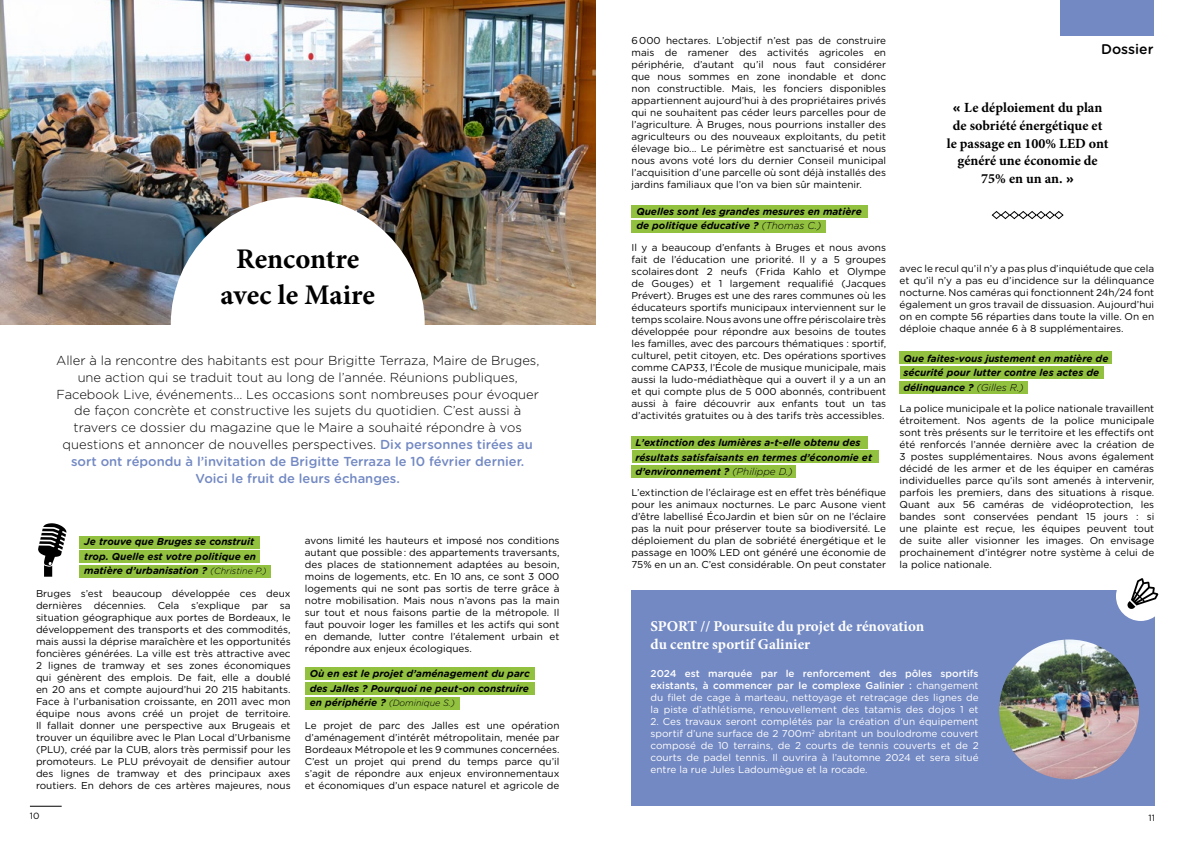
<style>
.page{position:relative;width:1191px;height:842px;background:#fff}
.page>*{position:absolute;margin:0;border:0;box-sizing:border-box;transform-origin:0 0}
.t1{font:700 28.5px/35.8px "Minion Pro";letter-spacing:-.005em;color:#000;text-align:center}
.t2{font:700 15px/18px "Minion Pro";letter-spacing:-.005em;color:#fff}
.t3{font:700 14px/17.8px "Minion Pro";color:#000;text-align:center}
.t4{font:500 14px "Gotham Rounded";color:#000}
.t5{font:300 13px/16.8px "Gotham Rounded";color:#000;text-align:center}
.t6{font:10px/12px "Gotham Rounded";color:#000;text-align:justify}
.t7{font:italic 700 10px/14.4px "Gotham Rounded";color:#000}
.t8{font:10px/12px "Gotham Rounded";color:#fff;text-align:justify}
.t9{font:9px "Gotham Rounded";color:#000}
.s1{font-weight:500;color:#7389c3}
.s2{font-weight:300;font-size:9px}
.s3{font-weight:300}
.s4{font-family:"Gotham Rounded";font-size:12px}
.s5{font-weight:500}
</style>
<div class="page">
<img style="left:0;top:0;width:595px;height:325px">
<div style="left:171px;top:197px;width:254px;height:254px;background:#fff;border-radius:50%"></div>
<hr style="left:30px;top:806px;width:32px;height:1px;background:#000">
<div style="left:79px;top:536px;width:181px;height:12px;background:#92c140"></div>
<div style="left:79px;top:551px;width:181px;height:12px;background:#92c140"></div>
<div style="left:79px;top:565px;width:191px;height:12px;background:#92c140"></div>
<svg style="left:38px;top:523px;width:28px;height:54px"></svg>
<div style="left:1059px;top:0;width:94px;height:36px;background:#7389c3"></div>
<div style="left:631px;top:591px;width:524px;height:215px;background:#7389c3"></div>
<svg style="left:991px;top:211px;width:73px;height:9px"></svg>
<img style="left:999px;top:639px;width:140px;height:140px;border-radius:70px">
<div style="left:1116px;top:571px;width:49px;height:50px;background:#fff;border-radius:50%"></div>
<svg style="left:1127px;top:578px;width:31px;height:31px"></svg>
<div style="left:305px;top:668px;width:229px;height:12px;background:#92c140"></div>
<div style="left:305px;top:682px;width:229px;height:12px;background:#92c140"></div>
<div style="left:305px;top:697px;width:154px;height:12px;background:#92c140"></div>
<div style="left:631px;top:206px;width:236px;height:12px;background:#92c140"></div>
<div style="left:631px;top:220px;width:195px;height:12px;background:#92c140"></div>
<div style="left:631px;top:436px;width:236px;height:12px;background:#92c140"></div>
<div style="left:631px;top:451px;width:247px;height:12px;background:#92c140"></div>
<div style="left:631px;top:465px;width:164px;height:13px;background:#92c140"></div>
<div style="left:899px;top:352px;width:213px;height:12px;background:#92c140"></div>
<div style="left:899px;top:366px;width:204px;height:12px;background:#92c140"></div>
<div style="left:899px;top:381px;width:128px;height:13px;background:#92c140"></div>
<h1 class="t1" style="left:221px;top:241px;width:156px">Rencontre avec le Maire</h1>
<p class="t5" style="left:56px;top:351px;width:485px">Aller à la rencontre des habitants est pour Brigitte Terraza, Maire de Bruges, une action qui se traduit tout au long de l’année. Réunions publiques, Facebook Live, événements... Les occasions sont nombreuses pour évoquer de façon concrète et constructive les sujets du quotidien. C’est aussi à travers ce dossier du magazine que le Maire a souhaité répondre à vos questions et annoncer de nouvelles perspectives. <span class="s1">Dix personnes tirées au sort ont répondu à l’invitation de Brigitte Terraza le 10 février dernier.<br>Voici le fruit de leurs échanges.</span></p>
<p class="t7" style="left:84px;top:534px;width:184px">Je trouve que Bruges se construit trop. Quelle est votre politique en matière d’urbanisation ? <span class="s2">(Christine P.)</span></p>
<p class="t6" style="left:305px;top:534px;width:256px">avons limité les hauteurs et imposé nos conditions autant que possible : des appartements traversants, des places de stationnement adaptées au besoin, moins de logements, etc. En 10 ans, ce sont 3 000 logements qui ne sont pas sortis de terre grâce à notre mobilisation. Mais nous n’avons pas la main sur tout et nous faisons partie de la métropole. Il faut pouvoir loger les familles et les actifs qui sont en demande, lutter contre l’étalement urbain et répondre aux enjeux écologiques.</p>
<p class="t6" style="left:36px;top:587px;width:256px">Bruges s’est beaucoup développée ces deux dernières décennies. Cela s’explique par sa situation géographique aux portes de Bordeaux, le développement des transports et des commodités, mais aussi la déprise maraîchère et les opportunités foncières générées. La ville est très attractive avec 2 lignes de tramway et ses zones économiques qui génèrent des emplois. De fait, elle a doublé en 20 ans et compte aujourd’hui 20 215 habitants.<br>Face à l’urbanisation croissante, en 2011 avec mon équipe nous avons créé un projet de territoire.<br>Il fallait donner une perspective aux Brugeais et trouver un équilibre avec le Plan Local d’Urbanisme (PLU), créé par la CUB, alors très permissif pour les promoteurs. Le PLU prévoyait de densifier autour des lignes de tramway et des principaux axes routiers. En dehors de ces artères majeures, nous</p>
<p class="t7" style="left:310px;top:666px;width:221px;text-align:justify">Où en est le projet d’aménagement du parc des Jalles ? Pourquoi ne peut-on construire en périphérie ? <span class="s2">(Dominique S.)</span></p>
<p class="t6" style="left:305px;top:719px;width:256px">Le projet de parc des Jalles est une opération d’aménagement d’intérêt métropolitain, menée par Bordeaux Métropole et les 9 communes concernées.<br>C’est un projet qui prend du temps parce qu’il s’agit de répondre aux enjeux environnementaux et économiques d’un espace naturel et agricole de</p>
<p class="t9" style="left:30px;top:810px;width:11px">10</p>
<p class="t6" style="left:631px;top:34px;width:256px">6 000 hectares. L’objectif n’est pas de construire mais de ramener des activités agricoles en périphérie, d’autant qu’il nous faut considérer que nous sommes en zone inondable et donc non constructible. Mais, les fonciers disponibles appartiennent aujourd’hui à des propriétaires privés qui ne souhaitent pas céder leurs parcelles pour de l’agriculture. À Bruges, nous pourrions installer des agriculteurs ou des nouveaux exploitants, du petit élevage bio... Le périmètre est sanctuarisé et nous nous avons voté lors du dernier Conseil municipal l’acquisition d’une parcelle où sont déjà installés des jardins familiaux que l’on va bien sûr maintenir.</p>
<p class="t7" style="left:636px;top:204px;width:227px">Quelles sont les grandes mesures en matière de politique éducative ? <span class="s3">(Thomas C.)</span></p>
<p class="t6" style="left:631px;top:241px;width:256px">Il y a beaucoup d’enfants à Bruges et nous avons fait de l’éducation une priorité. Il y a 5 groupes scolaires dont 2 neufs (Frida Kahlo et Olympe de Gouges) et 1 largement requalifié (Jacques Prévert). Bruges est une des rares communes où les éducateurs sportifs municipaux interviennent sur le temps scolaire. Nous avons une offre périscolaire très développée pour répondre aux besoins de toutes les familles, avec des parcours thématiques : sportif, culturel, petit citoyen, etc. Des opérations sportives comme CAP33, l’École de musique municipale, mais aussi la ludo-médiathèque qui a ouvert il y a un an et qui compte plus de 5 000 abonnés, contribuent aussi à faire découvrir aux enfants tout un tas d’activités gratuites ou à des tarifs très accessibles.</p>
<p class="t7" style="left:635px;top:435px;width:238px">L’extinction des lumières a-t-elle obtenu des résultats satisfaisants en termes d’économie et d’environnement ? <span class="s3">(Philippe D.)</span></p>
<p class="t6" style="left:631px;top:486px;width:256px">L’extinction de l’éclairage est en effet très bénéfique pour les animaux nocturnes. Le parc Ausone vient d’être labellisé ÉcoJardin et bien sûr on ne l’éclaire pas la nuit pour préserver toute sa biodiversité. Le déploiement du plan de sobriété énergétique et le passage en 100% LED ont généré une économie de 75% en un an. C’est considérable. On peut constater</p>
<h3 class="t4" style="left:1101px;top:39px;width:54px">Dossier</h3>
<h3 class="t3" style="left:946px;top:99px;width:163px"><span class="s4">«</span> Le déploiement du plan de sobriété énergétique et le passage en 100% LED ont généré une économie de<br>75% en un an. <span class="s4">»</span></h3>
<p class="t6" style="left:899px;top:262px;width:256px">avec le recul qu’il n’y a pas plus d’inquiétude que cela et qu’il n’y a pas eu d’incidence sur la délinquance nocturne. Nos caméras qui fonctionnent 24h/24 font également un gros travail de dissuasion. Aujourd’hui on en compte 56 réparties dans toute la ville. On en déploie chaque année 6 à 8 supplémentaires.</p>
<p class="t7" style="left:903px;top:351px;width:206px">Que faites-vous justement en matière de sécurité pour lutter contre les actes de délinquance ? <span class="s3">(Gilles R.)</span></p>
<p class="t6" style="left:899px;top:402px;width:256px">La police municipale et la police nationale travaillent étroitement. Nos agents de la police municipale sont très présents sur le territoire et les effectifs ont été renforcés l’année dernière avec la création de 3 postes supplémentaires. Nous avons également décidé de les armer et de les équiper en caméras individuelles parce qu’ils sont amenés à intervenir, parfois les premiers, dans des situations à risque.<br>Quant aux 56 caméras de vidéoprotection, les bandes sont conservées pendant 15 jours : si une plainte est reçue, les équipes peuvent tout de suite aller visionner les images. On envisage prochainement d’intégrer notre système à celui de la police nationale.</p>
<h2 class="t2" style="left:650px;top:617px;width:275px">SPORT // Poursuite du projet de rénovation du centre sportif Galinier</h2>
<p class="t8" style="left:650px;top:667px;width:329px"><span class="s5">2024 est marquée par le renforcement des pôles sportifs existants, à commencer par le complexe Galinier :</span> changement du filet de cage à marteau, nettoyage et retraçage des lignes de la piste d’athlétisme, renouvellement des tatamis des dojos 1 et</p>
<p class="t8" style="left:650px;top:715px;width:330px">2. Ces travaux seront complétés par la création d‘un équipement sportif d’une surface de 2 700m<sup>2</sup> abritant un boulodrome couvert composé de 10 terrains, de 2 courts de tennis couverts et de 2 courts de padel tennis. Il ouvrira à l’automne 2024 et sera situé entre la rue Jules Ladoumègue et la rocade.</p>
<p class="t9" style="left:1148px;top:811px;width:8px">11</p>
</div>
